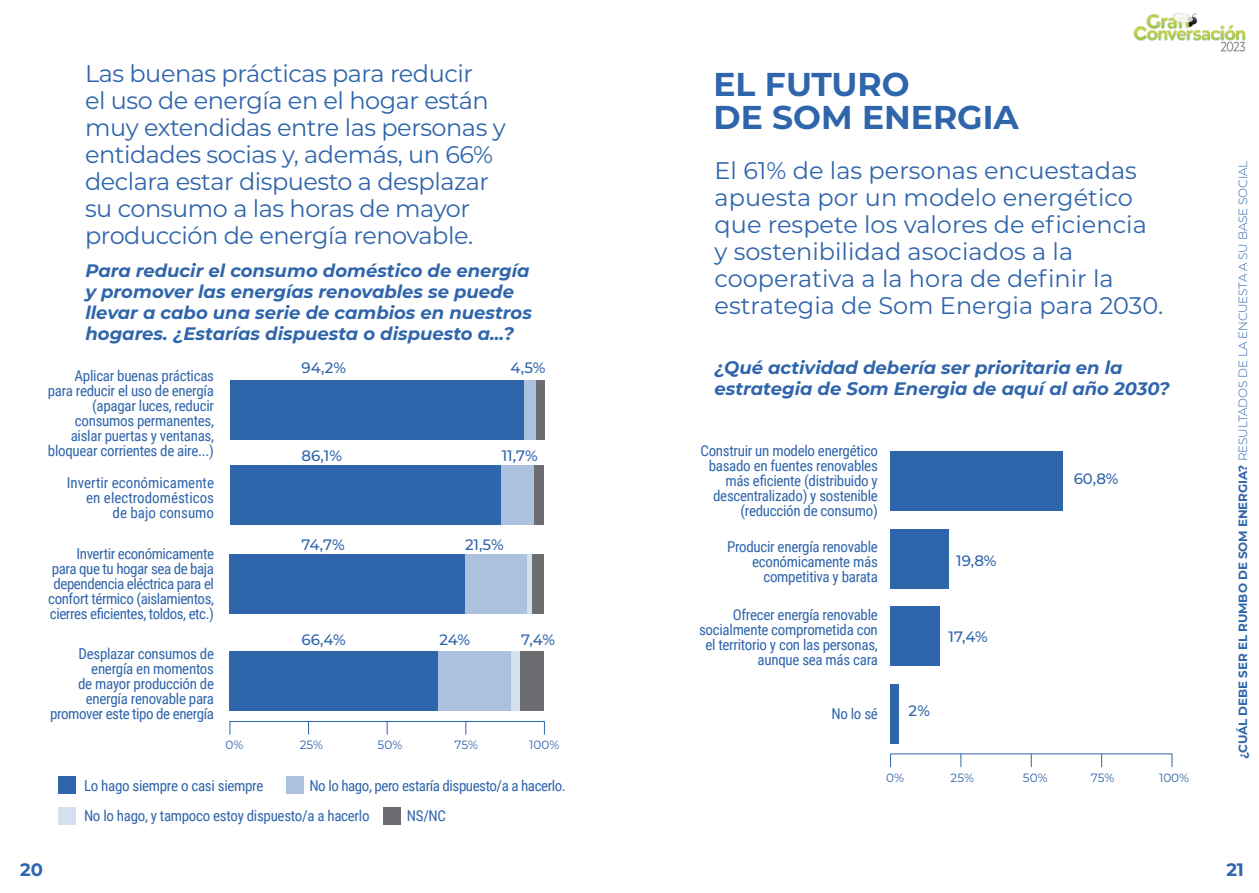
<style>
.page{position:relative;width:1259px;height:893px;background:#fff}
.page>*{position:absolute;margin:0;border:0;box-sizing:border-box;transform-origin:0 0}
.títol{font:700 33px/33px "Montserrat";color:#2f65ab}
.Intro1{font:24px/27px "Montserrat";letter-spacing:-.02em;color:#2f65ab}
.Intro1-2{font:24px/27px "Montserrat";color:#2f65ab}
.Esquema{font:italic 700 18px/21px "Montserrat";color:#2f65ab}
.t1{font:700 18px "Montserrat";color:#2f65ab}
.TEXT_ESQUEMES{font:15px/15px "Roboto Condensed";letter-spacing:-.02em;color:#2f65ab;text-align:right}
.text_ok{font:500 15px "Montserrat";color:#2f65ab}
.TEXT_ESQUEMES-2{font:15px/15px "Roboto Condensed";color:#2f65ab;text-align:right}
.t2{font:300 12px "Montserrat";letter-spacing:-.01em;color:#2f65ab}
.text_ok-2{font:12px "Montserrat";color:#2f65ab}
.s1{font-weight:700}
</style>
<div class="page">
<img style="left:1133px;top:12px;width:113px;height:40px">
<div style="left:230px;top:381px;width:294px;height:59px;background:#2f65ab"></div>
<div style="left:524px;top:381px;width:15px;height:59px;background:#acc1dd"></div>
<div style="left:536px;top:381px;width:8px;height:59px;background:#6c6d70"></div>
<div style="left:500px;top:466px;width:38px;height:59px;background:#acc1dd"></div>
<div style="left:534px;top:466px;width:10px;height:59px;background:#6c6d70"></div>
<div style="left:230px;top:466px;width:270px;height:59px;background:#2f65ab"></div>
<div style="left:465px;top:555px;width:63px;height:59px;background:#acc1dd"></div>
<div style="left:532px;top:555px;width:12px;height:59px;background:#6c6d70"></div>
<hr style="left:528px;top:555px;width:4px;height:59px;background:#d5e0ee">
<div style="left:230px;top:555px;width:235px;height:59px;background:#2f65ab"></div>
<div style="left:438px;top:651px;width:74px;height:60px;background:#acc1dd"></div>
<div style="left:519px;top:651px;width:25px;height:60px;background:#6c6d70"></div>
<div style="left:511px;top:651px;width:8px;height:60px;background:#d5e0ee"></div>
<div style="left:230px;top:651px;width:208px;height:60px;background:#2f65ab"></div>
<hr style="left:230px;top:721px;width:314px;height:1px;background:#2f65ab">
<svg style="left:230px;top:722px;width:1px;height:13px"></svg>
<svg style="left:387px;top:722px;width:1px;height:13px"></svg>
<svg style="left:308px;top:722px;width:1px;height:13px"></svg>
<svg style="left:544px;top:721px;width:1px;height:14px"></svg>
<svg style="left:465px;top:722px;width:1px;height:13px"></svg>
<div style="left:59px;top:776px;width:17px;height:17px;background:#2f65ab"></div>
<div style="left:59px;top:807px;width:17px;height:17px;background:#d5e0ee"></div>
<div style="left:286px;top:776px;width:17px;height:17px;background:#acc1dd"></div>
<div style="left:384px;top:807px;width:17px;height:17px;background:#6c6d70"></div>
<div style="left:890px;top:451px;width:173px;height:59px;background:#2f65ab"></div>
<div style="left:890px;top:529px;width:58px;height:59px;background:#2f65ab"></div>
<div style="left:890px;top:607px;width:50px;height:59px;background:#2f65ab"></div>
<div style="left:890px;top:685px;width:9px;height:59px;background:#2f65ab"></div>
<hr style="left:890px;top:754px;width:282px;height:1px;background:#2f65ab">
<svg style="left:890px;top:755px;width:1px;height:12px"></svg>
<svg style="left:1031px;top:754px;width:1px;height:13px"></svg>
<svg style="left:960px;top:754px;width:1px;height:13px"></svg>
<svg style="left:1171px;top:754px;width:1px;height:13px"></svg>
<svg style="left:1101px;top:754px;width:1px;height:13px"></svg>
<p class="Intro1" style="left:85px;top:59px;width:422px">Las buenas prácticas para reducir<br>el uso de energía en el hogar están muy extendidas entre las personas y entidades socias y, además, un 66% declara estar dispuesto a desplazar su consumo a las horas de mayor producción de energía renovable.</p>
<p class="Esquema" style="left:85px;top:259px;width:448px">Para reducir el consumo doméstico de energía y promover las energías renovables se puede llevar a cabo una serie de cambios en nuestros hogares. ¿Estarías dispuesta o dispuesto a...?</p>
<p class="TEXT_ESQUEMES" style="left:48px;top:368px;width:168px">Aplicar buenas prácticas para reducir el uso de energía (apagar luces, reducir consumos permanentes, aislar puertas y ventanas, bloquear corrientes de aire...)</p>
<p class="TEXT_ESQUEMES-2" style="left:67px;top:475px;width:149px">Invertir económicamente en electrodomésticos<br>de bajo consumo</p>
<p class="TEXT_ESQUEMES" style="left:48px;top:546px;width:167px">Invertir económicamente para que tu hogar sea de baja dependencia eléctrica para el confort térmico (aislamientos, cierres eficientes, toldos, etc.)</p>
<p class="TEXT_ESQUEMES" style="left:50px;top:646px;width:165px">Desplazar consumos de energía en momentos<br>de mayor producción de energía renovable para promover este tipo de energía</p>
<p class="text_ok" style="left:301px;top:357px;width:46px">94,2%</p>
<p class="text_ok" style="left:510px;top:357px;width:36px">4,5%</p>
<p class="text_ok" style="left:301px;top:445px;width:42px">86,1%</p>
<p class="text_ok" style="left:502px;top:445px;width:37px">11,7%</p>
<p class="text_ok" style="left:301px;top:534px;width:45px">74,7%</p>
<p class="text_ok" style="left:465px;top:534px;width:40px">21,5%</p>
<p class="text_ok" style="left:301px;top:629px;width:46px">66,4%</p>
<p class="text_ok" style="left:439px;top:629px;width:32px">24%</p>
<p class="text_ok" style="left:521px;top:629px;width:35px">7,4%</p>
<p class="text_ok-2" style="left:225px;top:737px;width:19px">0%</p>
<p class="text_ok-2" style="left:300px;top:737px;width:25px">25%</p>
<p class="text_ok-2" style="left:378px;top:737px;width:26px">50%</p>
<p class="text_ok-2" style="left:454px;top:737px;width:25px">75%</p>
<p class="text_ok-2" style="left:529px;top:737px;width:32px">100%</p>
<p class="TEXT_ESQUEMES" style="left:84px;top:777px;width:181px">Lo hago siempre o casi siempre</p>
<p class="TEXT_ESQUEMES" style="left:309px;top:777px;width:258px">No lo hago, pero estaría dispuesto/a a hacerlo.</p>
<p class="TEXT_ESQUEMES" style="left:84px;top:808px;width:287px">No lo hago, y tampoco estoy dispuesto/a a hacerlo</p>
<p class="TEXT_ESQUEMES" style="left:407px;top:808px;width:41px">NS/NC</p>
<p class="títol" style="left:713px;top:66px;width:307px">EL FUTURO<br>DE SOM ENERGIA</p>
<p class="Intro1-2" style="left:714px;top:156px;width:450px">El 61% de las personas encuestadas apuesta por un modelo energético que respete los valores de eficiencia y sostenibilidad asociados a la cooperativa a la hora de definir la estrategia de Som Energia para 2030.</p>
<p class="Esquema" style="left:714px;top:356px;width:457px">¿Qué actividad debería ser prioritaria en la estrategia de Som Energia de aquí al año 2030?</p>
<p class="TEXT_ESQUEMES" style="left:700px;top:442px;width:179px">Construir un modelo energético basado en fuentes renovables más eficiente (distribuido y descentralizado) y sostenible (reducción de consumo)</p>
<p class="TEXT_ESQUEMES" style="left:727px;top:539px;width:152px">Producir energía renovable económicamente más competitiva y barata</p>
<p class="TEXT_ESQUEMES" style="left:699px;top:607px;width:180px">Ofrecer energía renovable socialmente comprometida con el territorio y con las personas, aunque sea más cara</p>
<p class="TEXT_ESQUEMES" style="left:831px;top:705px;width:48px">No lo sé</p>
<p class="text_ok" style="left:956px;top:550px;width:42px">19,8%</p>
<p class="text_ok" style="left:948px;top:626px;width:41px">17,4%</p>
<p class="text_ok" style="left:908px;top:700px;width:23px">2%</p>
<p class="text_ok" style="left:1073px;top:468px;width:46px">60,8%</p>
<p class="text_ok-2" style="left:886px;top:769px;width:19px">0%</p>
<p class="text_ok-2" style="left:950px;top:769px;width:25px">25%</p>
<p class="text_ok-2" style="left:1023px;top:769px;width:26px">50%</p>
<p class="text_ok-2" style="left:1091px;top:769px;width:25px">75%</p>
<p class="text_ok-2" style="left:1159px;top:769px;width:32px">100%</p>
<p class="t2" style="left:1234px;top:759px;width:600px;rotate:-90deg"><span class="s1">¿CUÁL DEBE SER EL RUMBO DE SOM ENERGIA?</span> RESULTADOS DE LA ENCUESTA A SU BASE SOCIAL</p>
<p class="t1" style="left:20px;top:857px;width:24px">20</p>
<p class="t1" style="left:1226px;top:857px;width:19px">21</p>
</div>
